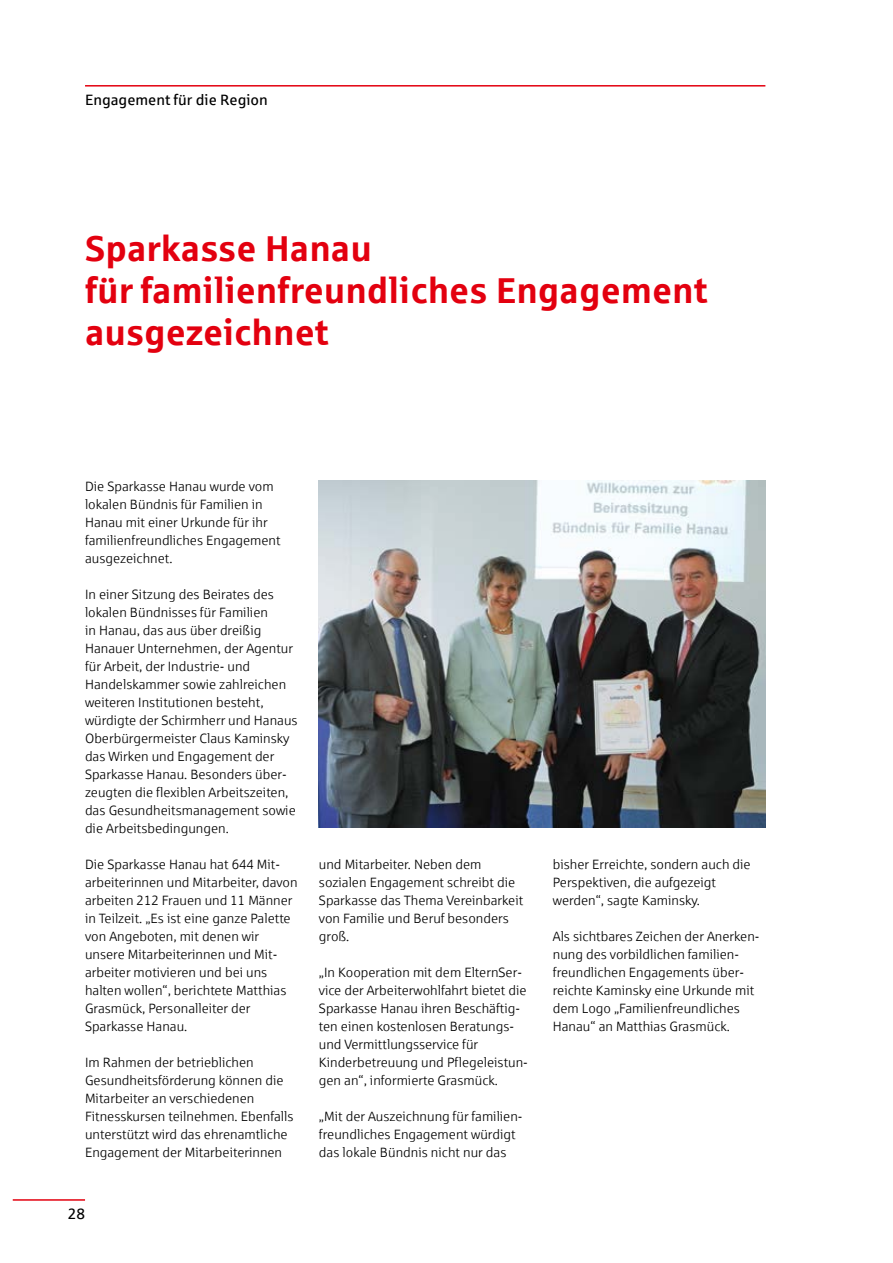
<style>
.page{position:relative;width:893px;height:1263px;background:#fff}
.page>*{position:absolute;margin:0;border:0;box-sizing:border-box;transform-origin:0 0}
.t1{font:700 36px/42px "Sparkasse Rg";color:#e3000f}
.t2{font:15px "Sparkasse Rg";color:#000}
.t3{font:13.5px/18px "Sparkasse Lt";color:#000}
</style>
<div class="page">
<hr style="left:13px;top:1199px;width:72px;height:2px;background:#e3000f">
<hr style="left:85px;top:85px;width:680px;height:2px;background:#e3000f">
<img style="left:319px;top:480px;width:446px;height:348px">
<p class="t2" style="left:85px;top:90px;width:184px">Engagement für die Region</p>
<h1 class="t1" style="left:85px;top:226px;width:624px">Sparkasse Hanau<br>für familienfreundliches Engagement ausgezeichnet</h1>
<p class="t3" style="left:85px;top:477px;width:197px">Die Sparkasse Hanau wurde vom lokalen Bündnis für Familien in<br>Hanau mit einer Urkunde für ihr familienfreundliches Engagement ausgezeichnet.</p>
<p class="t3" style="left:85px;top:585px;width:214px">In einer Sitzung des Beirates des lokalen Bündnisses für Familien<br>in Hanau, das aus über dreißig Hanauer Unternehmen, der Agentur für Arbeit, der Industrie- und Handelskammer sowie zahlreichen weiteren Institutionen besteht, würdigte der Schirmherr und Hanaus Oberbürgermeister Claus Kaminsky das Wirken und Engagement der Sparkasse Hanau. Besonders über&shy;zeugten die flexiblen Arbeitszeiten, das Gesundheitsmanagement sowie die Arbeitsbedingungen.</p>
<p class="t3" style="left:85px;top:855px;width:214px">Die Sparkasse Hanau hat 644 Mit&shy;arbeiterinnen und Mitarbeiter, davon arbeiten 212 Frauen und 11 Männer in Teilzeit. „Es ist eine ganze Palette von Angeboten, mit denen wir unsere Mitarbeiterinnen und Mit&shy;arbeiter motivieren und bei uns halten wollen“, berichtete Matthias<br>Grasmück, Personalleiter der<br>Sparkasse Hanau.</p>
<p class="t3" style="left:85px;top:1053px;width:210px">Im Rahmen der betrieblichen Gesundheitsförderung können die Mitarbeiter an verschiedenen Fitnesskursen teilnehmen. Ebenfalls unterstützt wird das ehrenamtliche Engagement der Mitarbeiterinnen</p>
<p class="t2" style="left:68px;top:1204px;width:19px">28</p>
<p class="t3" style="left:319px;top:855px;width:206px">und Mitarbeiter. Neben dem sozialen Engagement schreibt die<br>Sparkasse das Thema Vereinbarkeit von Familie und Beruf besonders groß.</p>
<p class="t3" style="left:319px;top:963px;width:210px">„In Kooperation mit dem ElternSer&shy;vice der Arbeiterwohlfahrt bietet die Sparkasse Hanau ihren Beschäftig&shy;ten einen kostenlosen Beratungs&shy;und Vermittlungsservice für Kinderbetreuung und Pflegeleistun&shy;gen an“, informierte Grasmück.</p>
<p class="t3" style="left:319px;top:1107px;width:205px">„Mit der Auszeichnung für familien&shy;freundliches Engagement würdigt das lokale Bündnis nicht nur das</p>
<p class="t3" style="left:553px;top:855px;width:199px">bisher Erreichte, sondern auch die<br>Perspektiven, die aufgezeigt werden“, sagte Kaminsky.</p>
<p class="t3" style="left:553px;top:927px;width:208px">Als sichtbares Zeichen der Anerken&shy;nung des vorbildlichen familien&shy;freundlichen Engagements über&shy;reichte Kaminsky eine Urkunde mit dem Logo „Familienfreundliches Hanau“ an Matthias Grasmück.</p>
</div>
